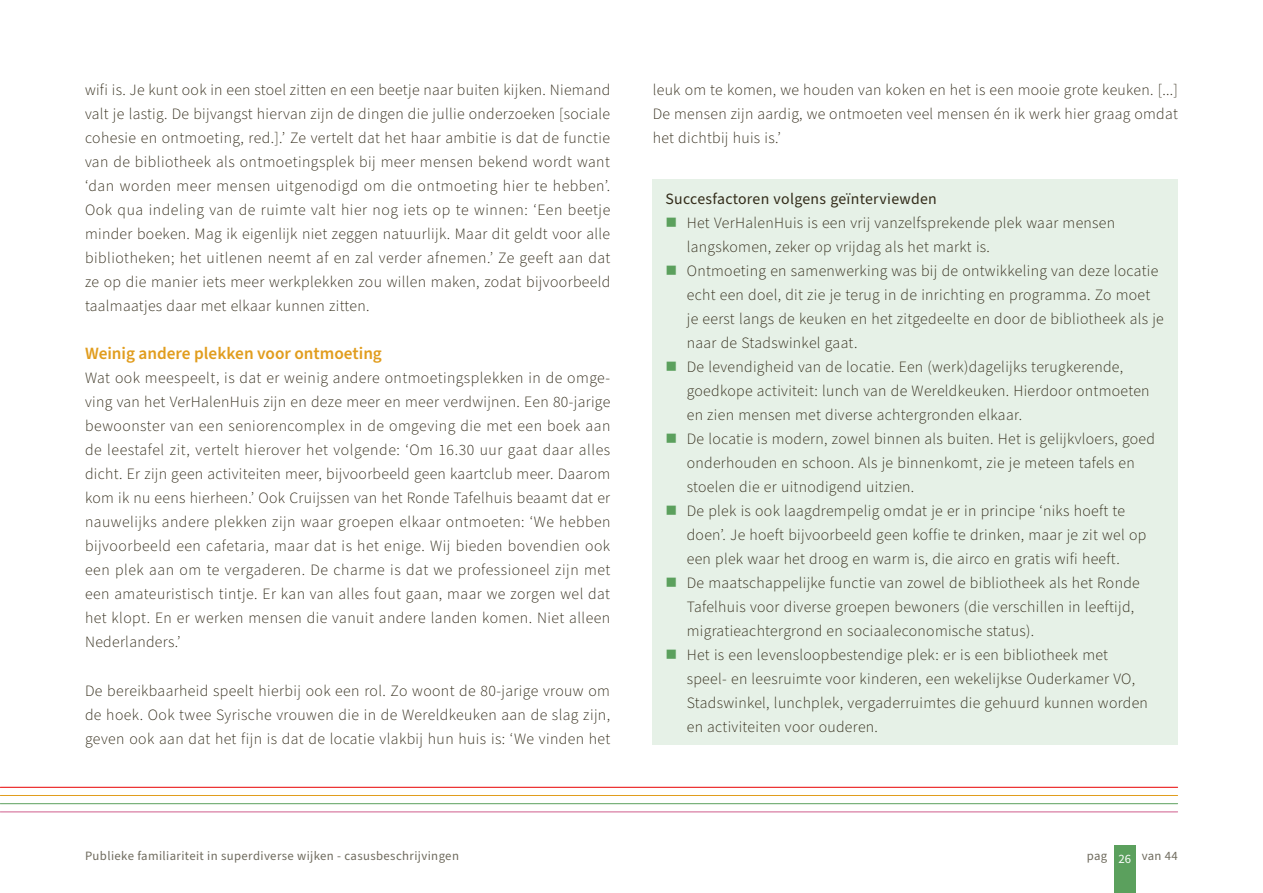
<style>
.page{position:relative;width:1263px;height:893px;background:#fff}
.page>*{position:absolute;margin:0;border:0;box-sizing:border-box;transform-origin:0 0}
._3e_verdeling{font:600 17.25px "Source Sans Pro";color:#e19d1e}
.Brood{font:300 15.75px/24px "Source Sans Pro";letter-spacing:.02em;color:#322b19}
.Brood-2{font:15.75px "Source Sans Pro";letter-spacing:.02em;color:#322b19}
.t1{font:12.75px "Source Sans Pro";letter-spacing:.03em;color:#6f6b5e}
.s1{color:#fff}
</style>
<div class="page">
<div style="left:653px;top:179px;width:525px;height:566px;background:#e6f1e7"></div>
<hr style="left:0;top:803px;width:1177px;height:1px;background:#5ba05d">
<hr style="left:0;top:795px;width:1177px;height:1px;background:#e19d1e">
<hr style="left:0;top:787px;width:1177px;height:1px;background:#e80000">
<hr style="left:0;top:812px;width:1177px;height:1px;background:#cf5e8c">
<div style="left:1114px;top:846px;width:21px;height:47px;background:#5ba05d"></div>
<p class="Brood" style="left:85px;top:79px;width:527px;text-align:justify">wifi is. Je kunt ook in een stoel zitten en een beetje naar buiten kijken. Niemand valt je lastig. De bijvangst hiervan zijn de dingen die jullie onderzoeken [sociale cohesie en ontmoeting, red.].’ Ze vertelt dat het haar ambitie is dat de functie van de bibliotheek als ontmoetingsplek bij meer mensen bekend wordt want ‘dan worden meer mensen uitgenodigd om die ontmoeting hier te hebben’.<br>Ook qua indeling van de ruimte valt hier nog iets op te winnen: ‘Een beetje minder boeken. Mag ik eigenlijk niet zeggen natuurlijk. Maar dit geldt voor alle bibliotheken; het uitlenen neemt af en zal verder afnemen.’ Ze geeft aan dat ze op die manier iets meer werkplekken zou willen maken, zodat bijvoorbeeld taalmaatjes daar met elkaar kunnen zitten.</p>
<p class="_3e_verdeling" style="left:85px;top:342px;width:298px">Weinig andere plekken voor ontmoeting</p>
<p class="Brood" style="left:85px;top:367px;width:527px;text-align:justify">Wat ook meespeelt, is dat er weinig andere ontmoetingsplekken in de omge&shy;ving van het VerHalenHuis zijn en deze meer en meer verdwijnen. Een 80-jarige bewoonster van een seniorencomplex in de omgeving die met een boek aan de leestafel zit, vertelt hierover het volgende: ‘Om 16.30 uur gaat daar alles dicht. Er zijn geen activiteiten meer, bijvoorbeeld geen kaartclub meer. Daarom kom ik nu eens hierheen.’ Ook Cruijssen van het Ronde Tafelhuis beaamt dat er nauwelijks andere plekken zijn waar groepen elkaar ontmoeten: ‘We hebben bijvoorbeeld een cafetaria, maar dat is het enige. Wij bieden bovendien ook een plek aan om te vergaderen. De charme is dat we professioneel zijn met een amateuristisch tintje. Er kan van alles fout gaan, maar we zorgen wel dat het klopt. En er werken mensen die vanuit andere landen komen. Niet alleen Nederlanders.’</p>
<p class="Brood" style="left:85px;top:679px;width:527px;text-align:justify">De bereikbaarheid speelt hierbij ook een rol. Zo woont de 80-jarige vrouw om de hoek. Ook twee Syrische vrouwen die in de Wereldkeuken aan de slag zijn, geven ook aan dat het fijn is dat de locatie vlakbij hun huis is: ‘We vinden het</p>
<p class="Brood" style="left:653px;top:79px;width:527px;text-align:justify">leuk om te komen, we houden van koken en het is een mooie grote keuken. [...] De mensen zijn aardig, we ontmoeten veel mensen én ik werk hier graag omdat het dichtbij huis is.’</p>
<p class="Brood-2" style="left:665px;top:188px;width:273px">Succesfactoren volgens geïnterviewden</p>
<p class="Brood" style="left:687px;top:211px;width:430px">Het VerHalenHuis is een vrij vanzelfsprekende plek waar mensen langskomen, zeker op vrijdag als het markt is.</p>
<p class="Brood" style="left:687px;top:259px;width:479px">Ontmoeting en samenwerking was bij de ontwikkeling van deze locatie echt een doel, dit zie je terug in de inrichting en programma. Zo moet je eerst langs de keuken en het zitgedeelte en door de bibliotheek als je naar de Stadswinkel gaat.</p>
<p class="Brood" style="left:687px;top:355px;width:464px">De levendigheid van de locatie. Een (werk)dagelijks terugkerende, goedkope activiteit: lunch van de Wereldkeuken. Hierdoor ontmoeten en zien mensen met diverse achtergronden elkaar.</p>
<p class="Brood" style="left:687px;top:427px;width:470px">De locatie is modern, zowel binnen als buiten. Het is gelijkvloers, goed onderhouden en schoon. Als je binnenkomt, zie je meteen tafels en stoelen die er uitnodigend uitzien.</p>
<p class="Brood" style="left:687px;top:499px;width:461px">De plek is ook laagdrempelig omdat je er in principe ‘niks hoeft te doen’. Je hoeft bijvoorbeeld geen koffie te drinken, maar je zit wel op een plek waar het droog en warm is, die airco en gratis wifi heeft.</p>
<p class="Brood" style="left:687px;top:571px;width:454px">De maatschappelijke functie van zowel de bibliotheek als het Ronde<br>Tafelhuis voor diverse groepen bewoners (die verschillen in leeftijd, migratieachtergrond en sociaaleconomische status).</p>
<p class="Brood" style="left:687px;top:643px;width:463px">Het is een levensloopbestendige plek: er is een bibliotheek met speel- en leesruimte voor kinderen, een wekelijkse Ouderkamer VO, Stadswinkel, lunchplek, vergaderruimtes die gehuurd kunnen worden en activiteiten voor ouderen.</p>
<p class="t1" style="left:85px;top:847px;width:375px">Publieke familiariteit in superdiverse wijken - casusbeschrijvingen</p>
<p class="t1" style="left:1087px;top:847px;width:93px">pag <span class="s1">26</span> van 44</p>
</div>
